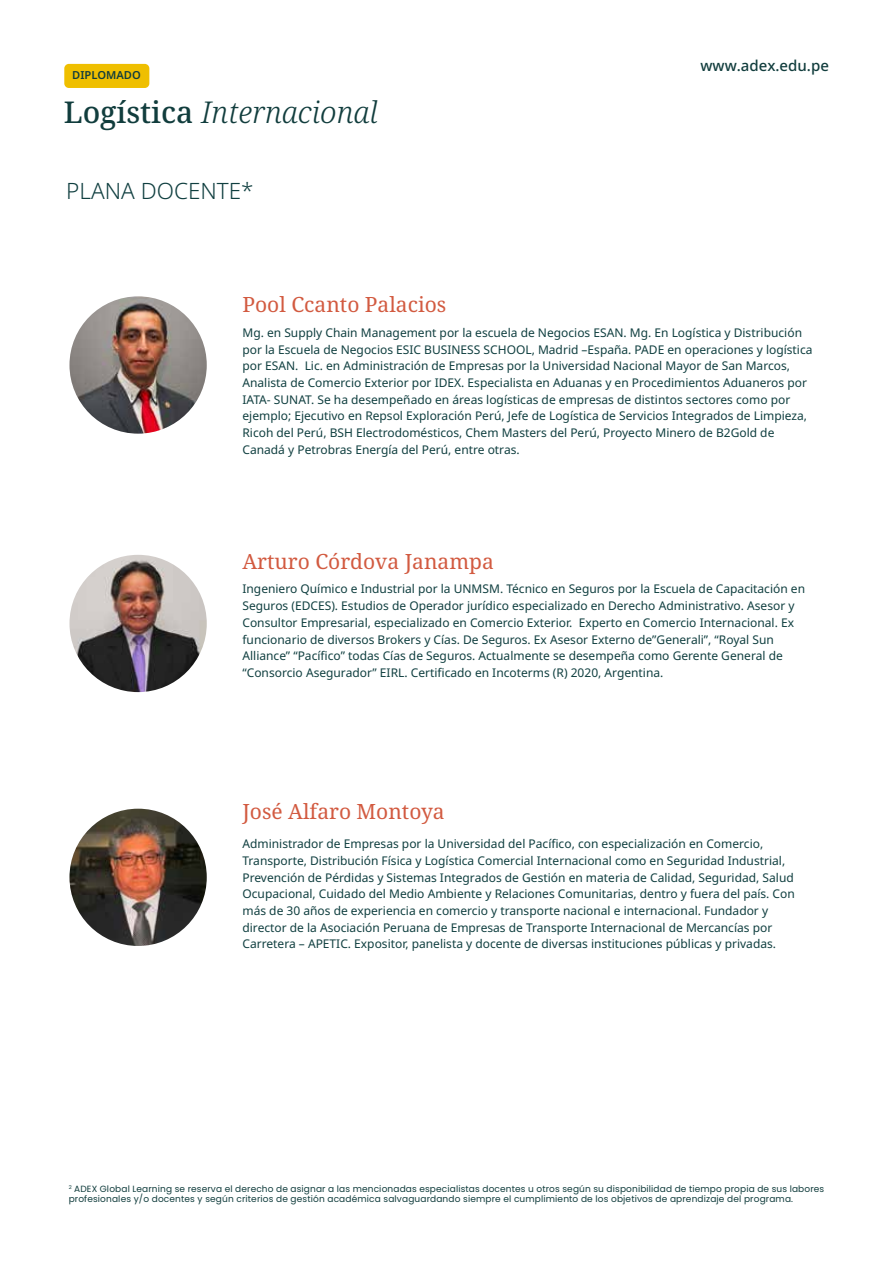
<style>
.page{position:relative;width:893px;height:1263px;background:#fff}
.page>*{position:absolute;margin:0;border:0;box-sizing:border-box;transform-origin:0 0}
.t1{font:italic 300 30px "Noto Serif";color:#113d3d}
.t2{font:300 22.5px "Noto Sans";color:#103f40}
.t3{font:21px "Noto Serif";color:#d25a40}
.t4{font:500 15px "Noto Sans";color:#113d3d}
.t5{font:12px/16.6px "Noto Sans";color:#103f40}
.t6{font:600 11.1px "Noto Sans";color:#113d3d}
.t7{font:9px/10.8px "Poppins";letter-spacing:.015em;color:#113d3d}
.s1{font-weight:500;font-style:normal}
</style>
<div class="page">
<img style="left:69px;top:296px;width:138px;height:138px;border-radius:69px">
<img style="left:69px;top:555px;width:138px;height:137px;border-radius:69px">
<img style="left:69px;top:809px;width:138px;height:137px;border-radius:69px">
<div style="left:64px;top:64px;width:85px;height:24px;background:#efbf00;border-radius:5px"></div>
<p class="t6" style="left:72px;top:67px;width:70px">DIPLOMADO</p>
<h1 class="t1" style="left:64px;top:92px;width:316px"><span class="s1">Logística</span> Internacional</h1>
<h2 class="t2" style="left:66px;top:175px;width:189px">PLANA DOCENTE*</h2>
<h3 class="t3" style="left:242px;top:290px;width:205px">Pool Ccanto Palacios</h3>
<p class="t4" style="left:700px;top:55px;width:130px">www.adex.edu.pe</p>
<p class="t5" style="left:242px;top:325px;width:572px">Mg. en Supply Chain Management por la escuela de Negocios ESAN. Mg. En Logística y Distribución por la Escuela de Negocios ESIC BUSINESS SCHOOL, Madrid –España. PADE en operaciones y logística por ESAN. Lic. en Administración de Empresas por la Universidad Nacional Mayor de San Marcos, Analista de Comercio Exterior por IDEX. Especialista en Aduanas y en Procedimientos Aduaneros por IATA- SUNAT. Se ha desempeñado en áreas logísticas de empresas de distintos sectores como por ejemplo; Ejecutivo en Repsol Exploración Perú, Jefe de Logística de Servicios Integrados de Limpieza, Ricoh del Perú, BSH Electrodomésticos, Chem Masters del Perú, Proyecto Minero de B2Gold de Canadá y Petrobras Energía del Perú, entre otras.</p>
<h3 class="t3" style="left:242px;top:546px;width:253px">Arturo Córdova Janampa</h3>
<p class="t5" style="left:242px;top:581px;width:564px">Ingeniero Químico e Industrial por la UNMSM. Técnico en Seguros por la Escuela de Capacitación en Seguros (EDCES). Estudios de Operador jurídico especializado en Derecho Administrativo. Asesor y Consultor Empresarial, especializado en Comercio Exterior. Experto en Comercio Internacional. Ex funcionario de diversos Brokers y Cías. De Seguros. Ex Asesor Externo de”Generali”, “Royal Sun Alliance” “Pacífico” todas Cías de Seguros. Actualmente se desempeña como Gerente General de “Consorcio Asegurador” EIRL. Certificado en Incoterms (R) 2020, Argentina.</p>
<h3 class="t3" style="left:242px;top:797px;width:204px">José Alfaro Montoya</h3>
<p class="t5" style="left:242px;top:836px;width:554px">Administrador de Empresas por la Universidad del Pacífico, con especialización en Comercio, Transporte, Distribución Física y Logística Comercial Internacional como en Seguridad Industrial, Prevención de Pérdidas y Sistemas Integrados de Gestión en materia de Calidad, Seguridad, Salud Ocupacional, Cuidado del Medio Ambiente y Relaciones Comunitarias, dentro y fuera del país. Con más de 30 años de experiencia en comercio y transporte nacional e internacional. Fundador y director de la Asociación Peruana de Empresas de Transporte Internacional de Mercancías por Carretera – APETIC. Expositor, panelista y docente de diversas instituciones públicas y privadas.</p>
<p class="t7" style="left:69px;top:1183px;width:757px"><sup>2</sup> ADEX Global Learning se reserva el derecho de asignar a las mencionadas especialistas docentes u otros según su disponibilidad de tiempo propia de sus labores profesionales y/o docentes y según criterios de gestión académica salvaguardando siempre el cumplimiento de los objetivos de aprendizaje del programa.</p>
</div>
